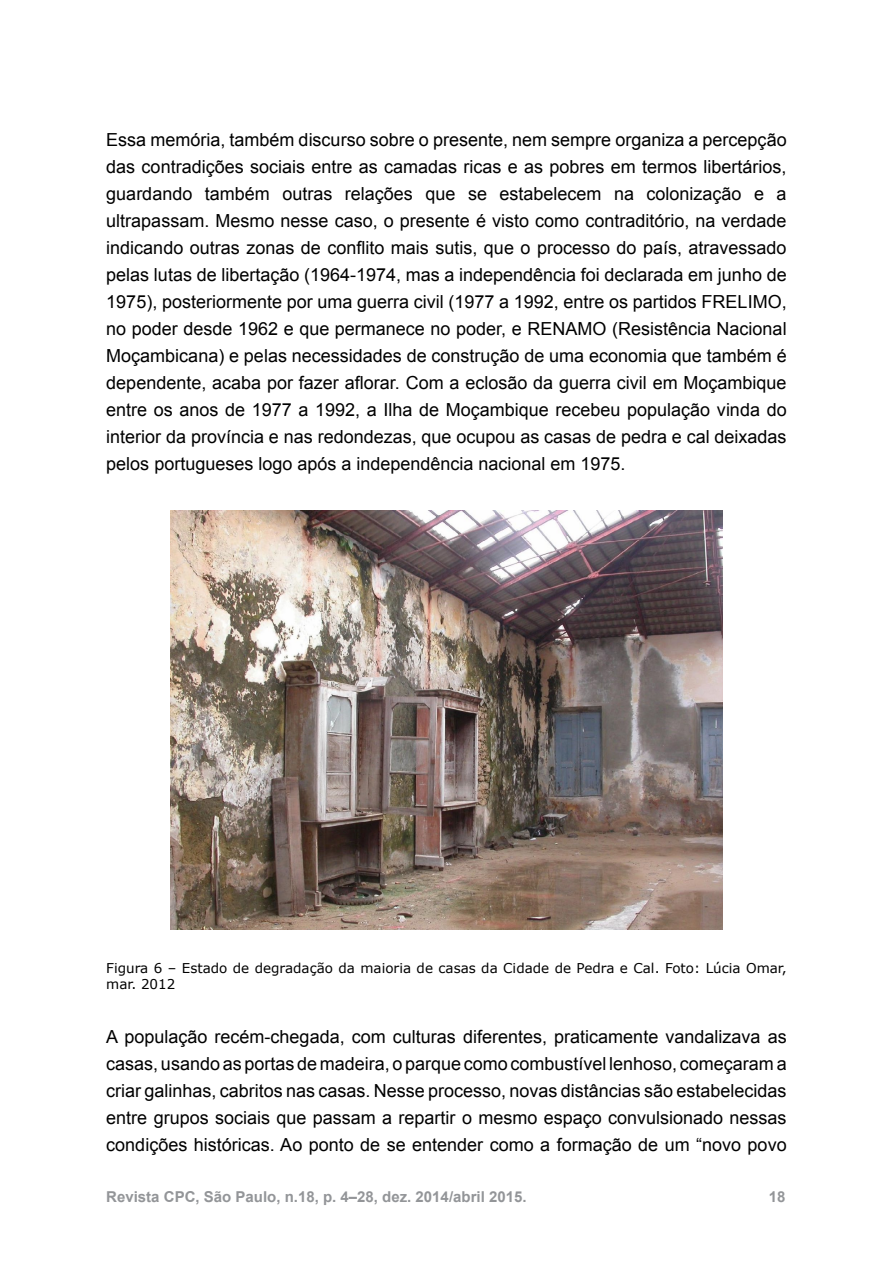
<style>
.page{position:relative;width:893px;height:1263px;background:#fff}
.page>*{position:absolute;margin:0;border:0;box-sizing:border-box;transform-origin:0 0}
.t1{font:18px/27px "Arial";color:#000;text-align:justify}
.t2{font:700 15px "Arial";color:#939598}
.t3{font:13.5px/16.2px "Verdana";color:#000}
</style>
<div class="page">
<img style="left:170px;top:510px;width:553px;height:420px">
<p class="t1" style="left:106px;top:127px;width:682px">Essa memória, também discurso sobre o presente, nem sempre organiza a percepção das contradições sociais entre as camadas ricas e as pobres em termos libertários, guardando também outras relações que se estabelecem na colonização e a ultrapassam. Mesmo nesse caso, o presente é visto como contraditório, na verdade indicando outras zonas de conflito mais sutis, que o processo do país, atravessado pelas lutas de libertação (1964-1974, mas a independência foi declarada em junho de 1975), posteriormente por uma guerra civil (1977 a 1992, entre os partidos FRELIMO, no poder desde 1962 e que permanece no poder, e RENAMO (Resistência Nacional Moçambicana) e pelas necessidades de construção de uma economia que também é dependente, acaba por fazer aflorar. Com a eclosão da guerra civil em Moçambique entre os anos de 1977 a 1992, a Ilha de Moçambique recebeu população vinda do interior da província e nas redondezas, que ocupou as casas de pedra e cal deixadas pelos portugueses logo após a independência nacional em 1975.</p>
<p class="t3" style="left:106px;top:960px;width:682px">Figura 6 – Estado de degradação da maioria de casas da Cidade de Pedra e Cal. Foto: Lúcia Omar, mar. 2012</p>
<p class="t1" style="left:106px;top:1023px;width:682px">A população recém-chegada, com culturas diferentes, praticamente vandalizava as casas, usando as portas de madeira, o parque como combustível lenhoso, começaram a criar galinhas, cabritos nas casas. Nesse processo, novas distâncias são estabelecidas entre grupos sociais que passam a repartir o mesmo espaço convulsionado nessas condições históricas. Ao ponto de se entender como a formação de um “novo povo</p>
<p class="t2" style="left:106px;top:1186px;width:422px">Revista CPC, São Paulo, n.18, p. 4–28, dez. 2014/abril 2015.</p>
<p class="t2" style="left:769px;top:1186px;width:18px">18</p>
</div>
